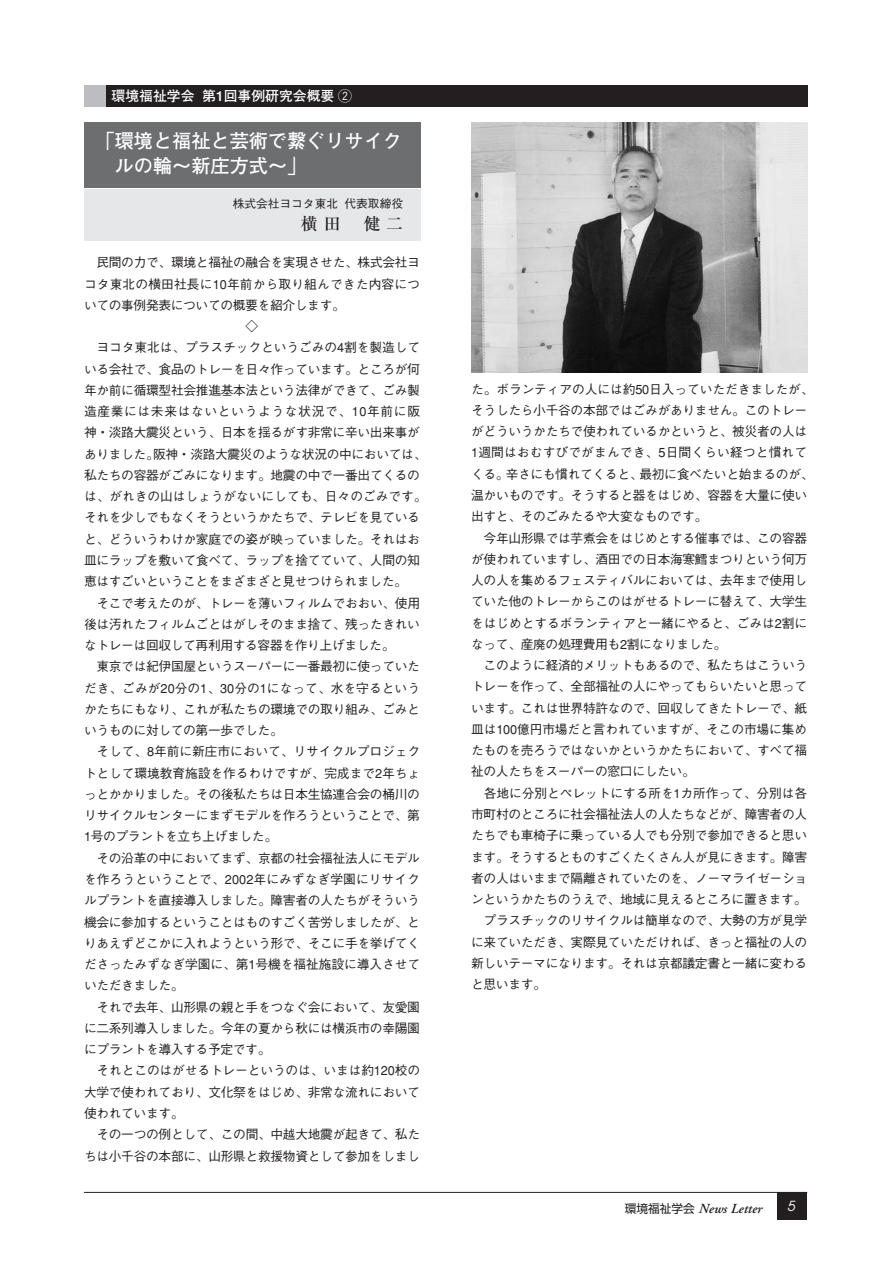
<style>
.page{position:relative;width:893px;height:1262px;background:#fff}
.page>*{position:absolute;margin:0;border:0;box-sizing:border-box;transform-origin:0 0}
.t1{font:700 19.2px/25.5px "Futo Go B101";color:#fff}
.t2{font:500 16.95px "Ryumin";color:#231f20}
.t3{font:700 13.8px "Futo Go B101";color:#fff}
.t4{font:italic 600 13.8px "Adobe Garamond";color:#231f20}
.t5{font:italic 13.8px "Avant Garde";color:#fff}
.t6{font:500 12.75px/21.3px "Gothic BBB";letter-spacing:-.025em;color:#231f20;text-align:justify}
.t7{font:500 12.75px "Gothic BBB";color:#231f20}
.t8{font:500 12.75px "Gothic BBB";letter-spacing:.005em;color:#231f20}
.t9{font:500 12.75px "Gothic BBB";letter-spacing:.01em;color:#231f20}
.t10{font:500 12.75px "Gothic BBB";letter-spacing:-.005em;color:#231f20}
.t11{font:500 12.75px "Gothic BBB";letter-spacing:.05em;color:#231f20}
.t12{font:500 11.7px "Gothic BBB";color:#231f20}
.s1{font-family:"Gth Hround";font-weight:400}
.s2{font-family:"Shin Go";font-weight:400;font-style:normal;font-size:11.7px}
</style>
<div class="page">
<div style="left:777px;top:1192px;width:30px;height:27px;background:#231f20"></div>
<hr style="left:84px;top:1192px;width:723px;height:1px;background:#231f20">
<div style="left:84px;top:122px;width:336px;height:66px;background:#6c6e70"></div>
<div style="left:84px;top:189px;width:336px;height:51px;background:#e6e7e8"></div>
<div style="left:84px;top:85px;width:723px;height:21px;background:#231f20"></div>
<div style="left:84px;top:85px;width:21px;height:21px;background:#bbbdc0"></div>
<img style="left:471px;top:122px;width:336px;height:251px">
<p class="t3" style="left:112px;top:91px;width:242px">環境福祉学会第1回事例研究会概要 <span class="s1">w</span></p>
<h1 class="t1" style="left:115px;top:130px;width:289px;text-indent:-19px">「環境と福祉と芸術で繋ぐリサイクルの輪～新庄方式～」</h1>
<p class="t12" style="left:233px;top:199px;width:172px">株式会社ヨコタ東北代表取締役</p>
<h2 class="t2" style="left:301px;top:217px;width:104px">横田　健二</h2>
<p class="t6" style="left:96px;top:253px;width:325px">民間の力で、環境と福祉の融合を実現させた、株式会社ヨ</p>
<p class="t9" style="left:84px;top:279px;width:337px">コタ東北の横田社長に10年前から取り組んできた内容につ</p>
<p class="t6" style="left:84px;top:296px;width:262px">いての事例発表についての概要を紹介します。</p>
<p class="t6" style="left:246px;top:317px;width:14px">◇</p>
<p class="t6" style="left:97px;top:338px;width:325px">ヨコタ東北は、プラスチックというごみの4割を製造して</p>
<p class="t6" style="left:84px;top:360px;width:337px">いる会社で、食品のトレーを日々作っています。ところが何</p>
<p class="t6" style="left:84px;top:381px;width:337px">年か前に循環型社会推進基本法という法律ができて、ごみ製</p>
<p class="t11" style="left:84px;top:406px;width:337px">造産業には未来はないというような状況で、10年前に阪</p>
<p class="t6" style="left:84px;top:423px;width:337px">神・淡路大震災という、日本を揺るがす非常に辛い出来事が</p>
<p class="t6" style="left:84px;top:445px;width:344px">ありました。阪神・淡路大震災のような状況の中においては、</p>
<p class="t6" style="left:84px;top:466px;width:337px">私たちの容器がごみになります。地震の中で一番出てくるの</p>
<p class="t10" style="left:84px;top:491px;width:344px">は、がれきの山はしょうがないにしても、日々のごみです。</p>
<p class="t6" style="left:84px;top:509px;width:337px">それを少しでもなくそうというかたちで、テレビを見ている</p>
<p class="t6" style="left:84px;top:530px;width:337px">と、どういうわけか家庭での姿が映っていました。それはお</p>
<p class="t6" style="left:84px;top:551px;width:337px">皿にラップを敷いて食べて、ラップを捨てていて、人間の知</p>
<p class="t6" style="left:84px;top:572px;width:324px">恵はすごいということをまざまざと見せつけられました。</p>
<p class="t6" style="left:96px;top:594px;width:325px">そこで考えたのが、トレーを薄いフィルムでおおい、使用</p>
<p class="t6" style="left:84px;top:615px;width:337px">後は汚れたフィルムごとはがしそのまま捨て、残ったきれい</p>
<p class="t6" style="left:84px;top:636px;width:312px">なトレーは回収して再利用する容器を作り上げました。</p>
<p class="t6" style="left:96px;top:657px;width:325px">東京では紀伊国屋というスーパーに一番最初に使っていた</p>
<p class="t7" style="left:84px;top:683px;width:337px">だき、ごみが20分の1、30分の1になって、水を守るという</p>
<p class="t6" style="left:84px;top:700px;width:337px">かたちにもなり、これが私たちの環境での取り組み、ごみと</p>
<p class="t6" style="left:84px;top:721px;width:200px">いうものに対しての第一歩でした。</p>
<p class="t6" style="left:97px;top:742px;width:325px">そして、8年前に新庄市において、リサイクルプロジェク</p>
<p class="t6" style="left:84px;top:764px;width:337px">トとして環境教育施設を作るわけですが、完成まで2年ちょ</p>
<p class="t6" style="left:84px;top:785px;width:337px">っとかかりました。その後私たちは日本生協連合会の桶川の</p>
<p class="t6" style="left:84px;top:806px;width:337px">リサイクルセンターにまずモデルを作ろうということで、第</p>
<p class="t6" style="left:84px;top:827px;width:195px">1号のプラントを立ち上げました。</p>
<p class="t6" style="left:96px;top:849px;width:325px">その沿革の中においてまず、京都の社会福祉法人にモデル</p>
<p class="t8" style="left:84px;top:874px;width:337px">を作ろうということで、2002年にみずなぎ学園にリサイク</p>
<p class="t6" style="left:84px;top:891px;width:337px">ルプラントを直接導入しました。障害者の人たちがそういう</p>
<p class="t6" style="left:84px;top:912px;width:337px">機会に参加するということはものすごく苦労しましたが、と</p>
<p class="t6" style="left:84px;top:934px;width:337px">りあえずどこかに入れようという形で、そこに手を挙げてく</p>
<p class="t6" style="left:84px;top:955px;width:337px">ださったみずなぎ学園に、第1号機を福祉施設に導入させて</p>
<p class="t6" style="left:84px;top:976px;width:101px">いただきました。</p>
<p class="t6" style="left:96px;top:998px;width:325px">それで去年、山形県の親と手をつなぐ会において、友愛園</p>
<p class="t6" style="left:84px;top:1019px;width:337px">に二系列導入しました。今年の夏から秋には横浜市の幸陽園</p>
<p class="t6" style="left:84px;top:1040px;width:188px">にプラントを導入する予定です。</p>
<p class="t6" style="left:97px;top:1061px;width:325px">それとこのはがせるトレーというのは、いまは約120校の</p>
<p class="t6" style="left:84px;top:1083px;width:337px">大学で使われており、文化祭をはじめ、非常な流れにおいて</p>
<p class="t6" style="left:84px;top:1104px;width:101px">使われています。</p>
<p class="t6" style="left:96px;top:1125px;width:325px">その一つの例として、この間、中越大地震が起きて、私た</p>
<p class="t6" style="left:84px;top:1146px;width:337px">ちは小千谷の本部に、山形県と救援物資として参加をしまし</p>
<p class="t6" style="left:471px;top:380px;width:344px;text-align:left">た。ボランティアの人には約50日入っていただきましたが、そうしたら小千谷の本部ではごみがありません。このトレーがどういうかたちで使われているかというと、被災者の人は<br>1週間はおむすびでがまんでき、5日間くらい経つと慣れてくる。辛さにも慣れてくると、最初に食べたいと始まるのが、温かいものです。そうすると器をはじめ、容器を大量に使い出すと、そのごみたるや大変なものです。</p>
<p class="t6" style="left:471px;top:529px;width:337px;text-indent:12px">今年山形県では芋煮会をはじめとする催事では、この容器が使われていますし、酒田での日本海寒鱈まつりという何万人の人を集めるフェスティバルにおいては、去年まで使用していた他のトレーからこのはがせるトレーに替えて、大学生をはじめとするボランティアと一緒にやると、ごみは2割になって、産廃の処理費用も2割になりました。</p>
<p class="t6" style="left:471px;top:656px;width:337px;text-indent:12px">このように経済的メリットもあるので、私たちはこういうトレーを作って、全部福祉の人にやってもらいたいと思っています。これは世界特許なので、回収してきたトレーで、紙皿は100億円市場だと言われていますが、そこの市場に集めたものを売ろうではないかというかたちにおいて、すべて福祉の人たちをスーパーの窓口にしたい。</p>
<p class="t6" style="left:484px;top:784px;width:325px">各地に分別とペレットにする所を1カ所作って、分別は各</p>
<p class="t6" style="left:471px;top:805px;width:337px">市町村のところに社会福祉法人の人たちなどが、障害者の人</p>
<p class="t6" style="left:471px;top:826px;width:337px">たちでも車椅子に乗っている人でも分別で参加できると思い</p>
<p class="t6" style="left:471px;top:847px;width:337px">ます。そうするとものすごくたくさん人が見にきます。障害</p>
<p class="t6" style="left:471px;top:869px;width:337px">者の人はいままで隔離されていたのを、ノーマライゼーショ</p>
<p class="t6" style="left:471px;top:890px;width:337px">ンというかたちのうえで、地域に見えるところに置きます。</p>
<p class="t6" style="left:483px;top:911px;width:325px">プラスチックのリサイクルは簡単なので、大勢の方が見学</p>
<p class="t6" style="left:471px;top:933px;width:337px">に来ていただき、実際見ていただければ、きっと福祉の人の</p>
<p class="t6" style="left:471px;top:954px;width:337px">新しいテーマになります。それは京都議定書と一緒に変わる</p>
<p class="t6" style="left:471px;top:975px;width:76px">と思います。</p>
<p class="t4" style="left:624px;top:1202px;width:139px"><span class="s2">環境福祉学会</span> News Letter</p>
<p class="t5" style="left:787px;top:1200px;width:9px">5</p>
</div>
